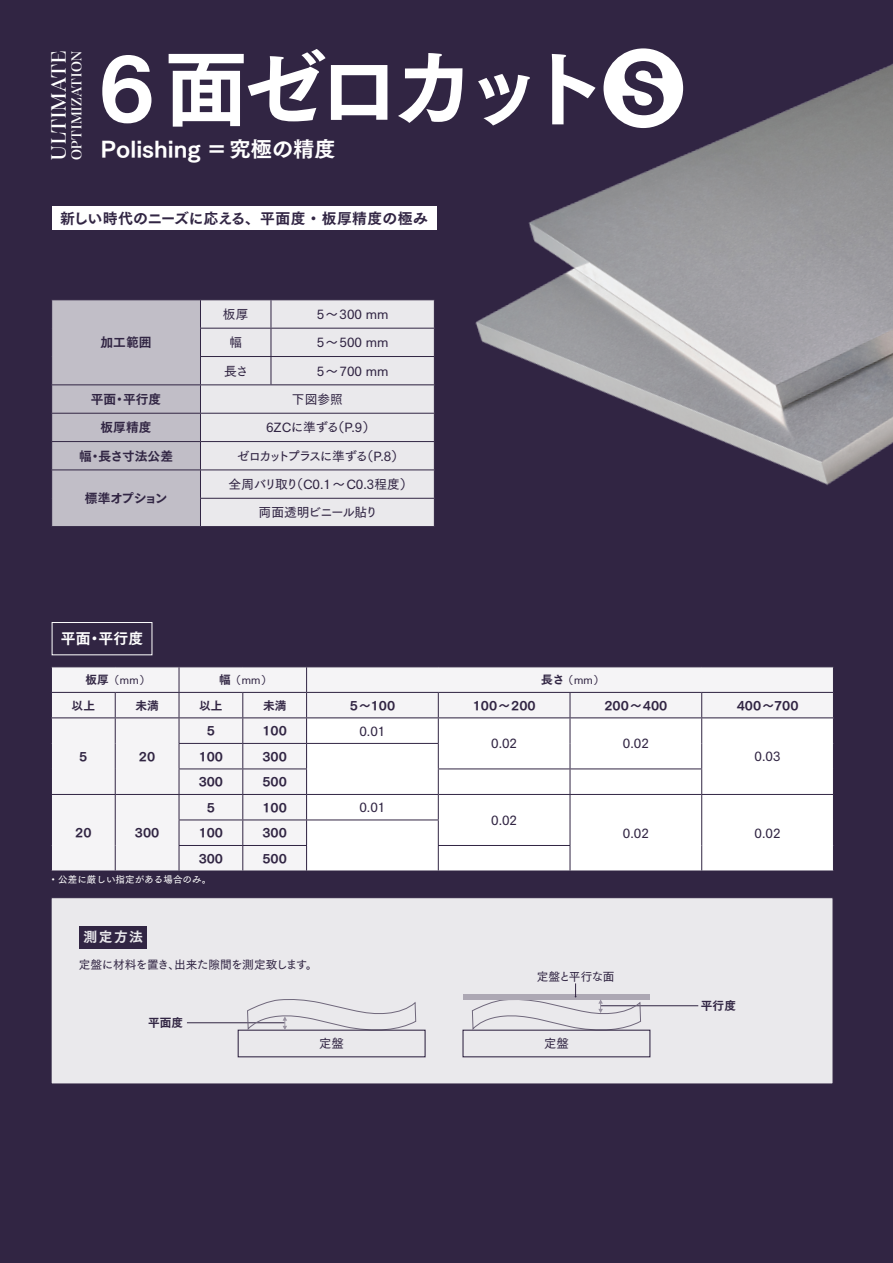
<style>
.page{position:relative;width:893px;height:1263px;background:#312543}
.page>*{position:absolute;margin:0;border:0;box-sizing:border-box;transform-origin:0 0}
.t1{font:82.95px "Tsuku Go Pro E";letter-spacing:-.1em;color:#fff}
.t2{font:21.3px "Tsuku Go Pro E";color:#fff}
.t3{font:21.3px "Cotford Var";letter-spacing:.05em;color:#fff}
.t4{font:14.85px "Tsuku Go Pro E";letter-spacing:.015em;color:#312543}
.t5{font:14.85px "Tsuku Go Pro E";color:#fff}
.t6{font:14.55px "Cotford Var";letter-spacing:.05em;color:#fff}
.t7{font:13.8px "Tsuku Go Pro E";color:#eae9ec}
.t8{font:12.75px "Tsuku Go Pro D";color:#312543}
.t9{font:12.75px "Tsuku Go Pro E";color:#312543}
.t10{font:12.75px "Tsuku Go Pro D";letter-spacing:-.14em;color:#312543}
.t11{font:12.75px "Tsuku Go Pro D";letter-spacing:-.04em;color:#312543}
.t12{font:12.75px "Tsuku Go Pro D";letter-spacing:-.07em;color:#312543}
.t13{font:12.75px "Tsuku Go Pro E";letter-spacing:-.08em;color:#312543}
.t14{font:12.45px "Tsuku Go Pro D";color:#312543}
.t15{font:11.7px "Tsuku Go Pro E";color:#312543}
.t16{font:11.7px "Tsuku Go Pro D";letter-spacing:-.045em;color:#312543}
.t17{font:10.65px "Tsuku Go Pro D";color:#312543}
.t18{font:9.6px "Tsuku Go Pro D";color:#fff}
.s1{font-family:"Tsuku Go Pro E";font-size:11.7px}
</style>
<div class="page">
<img style="left:460px;top:10px;width:433px;height:488px">
<svg style="left:52px;top:667px;width:781px;height:25px;fill:#f5f4f6"></svg>
<div style="left:52px;top:693px;width:781px;height:177px;background:#f5f4f6"></div>
<svg style="left:307px;top:718px;width:526px;height:152px"></svg>
<hr style="left:51px;top:692px;width:64px;height:1px;background:#312543">
<hr style="left:115px;top:692px;width:64px;height:1px;background:#312543">
<hr style="left:307px;top:692px;width:131px;height:1px;background:#312543">
<hr style="left:438px;top:692px;width:132px;height:1px;background:#312543">
<hr style="left:570px;top:692px;width:132px;height:1px;background:#312543">
<hr style="left:702px;top:692px;width:132px;height:1px;background:#312543">
<hr style="left:51px;top:717px;width:64px;height:1px;background:#312543">
<hr style="left:115px;top:717px;width:64px;height:1px;background:#312543">
<hr style="left:307px;top:717px;width:131px;height:1px;background:#312543">
<hr style="left:438px;top:717px;width:132px;height:1px;background:#312543">
<hr style="left:570px;top:717px;width:132px;height:1px;background:#312543">
<hr style="left:702px;top:717px;width:132px;height:1px;background:#312543">
<hr style="left:307px;top:743px;width:132px;height:1px;background:#312543">
<hr style="left:438px;top:768px;width:132px;height:1px;background:#312543">
<hr style="left:570px;top:768px;width:132px;height:1px;background:#312543">
<hr style="left:51px;top:794px;width:64px;height:1px;background:#312543">
<hr style="left:115px;top:794px;width:64px;height:1px;background:#312543">
<hr style="left:307px;top:794px;width:131px;height:1px;background:#312543">
<hr style="left:438px;top:794px;width:132px;height:1px;background:#312543">
<hr style="left:570px;top:794px;width:132px;height:1px;background:#312543">
<hr style="left:702px;top:794px;width:132px;height:1px;background:#312543">
<hr style="left:307px;top:819px;width:132px;height:1px;background:#312543">
<svg style="left:115px;top:693px;width:1px;height:177px"></svg>
<svg style="left:179px;top:667px;width:128px;height:203px"></svg>
<hr style="left:438px;top:845px;width:132px;height:1px;background:#312543">
<svg style="left:438px;top:693px;width:1px;height:177px"></svg>
<svg style="left:570px;top:693px;width:1px;height:177px"></svg>
<svg style="left:701px;top:693px;width:1px;height:177px"></svg>
<svg style="left:833px;top:667px;width:1px;height:203px"></svg>
<hr style="left:51px;top:870px;width:64px;height:1px;background:#312543">
<hr style="left:115px;top:870px;width:64px;height:1px;background:#312543">
<hr style="left:179px;top:870px;width:64px;height:1px;background:#312543">
<hr style="left:243px;top:870px;width:64px;height:1px;background:#312543">
<hr style="left:307px;top:870px;width:131px;height:1px;background:#312543">
<hr style="left:438px;top:870px;width:132px;height:1px;background:#312543">
<hr style="left:570px;top:870px;width:132px;height:1px;background:#312543">
<hr style="left:702px;top:870px;width:132px;height:1px;background:#312543">
<svg style="left:51px;top:667px;width:1px;height:203px"></svg>
<hr style="left:51px;top:666px;width:64px;height:1px;background:#312543">
<hr style="left:115px;top:666px;width:64px;height:1px;background:#312543">
<hr style="left:179px;top:666px;width:64px;height:1px;background:#312543">
<hr style="left:243px;top:666px;width:64px;height:1px;background:#312543">
<hr style="left:307px;top:666px;width:131px;height:1px;background:#312543">
<hr style="left:438px;top:666px;width:132px;height:1px;background:#312543">
<hr style="left:570px;top:666px;width:132px;height:1px;background:#312543">
<hr style="left:702px;top:666px;width:132px;height:1px;background:#312543">
<div style="left:201px;top:300px;width:70px;height:226px;background:#eae9ec"></div>
<hr style="left:200px;top:413px;width:71px;height:1px;background:#312543">
<hr style="left:200px;top:441px;width:71px;height:1px;background:#312543">
<div style="left:271px;top:300px;width:164px;height:226px;background:#eae9ec"></div>
<hr style="left:200px;top:469px;width:71px;height:1px;background:#312543">
<hr style="left:271px;top:469px;width:164px;height:1px;background:#312543">
<hr style="left:200px;top:498px;width:71px;height:1px;background:#312543">
<hr style="left:271px;top:498px;width:164px;height:1px;background:#312543">
<hr style="left:200px;top:526px;width:71px;height:1px;background:#312543">
<hr style="left:271px;top:526px;width:164px;height:1px;background:#312543">
<hr style="left:51px;top:299px;width:149px;height:1px;background:#312543">
<hr style="left:200px;top:299px;width:71px;height:1px;background:#312543">
<hr style="left:271px;top:299px;width:164px;height:1px;background:#312543">
<hr style="left:200px;top:328px;width:71px;height:1px;background:#312543">
<hr style="left:271px;top:328px;width:164px;height:1px;background:#312543">
<div style="left:51px;top:300px;width:150px;height:227px;background:#c1bec7"></div>
<hr style="left:200px;top:356px;width:71px;height:1px;background:#312543">
<hr style="left:271px;top:356px;width:164px;height:1px;background:#312543">
<hr style="left:51px;top:384px;width:149px;height:1px;background:#312543">
<hr style="left:200px;top:384px;width:71px;height:1px;background:#312543">
<hr style="left:271px;top:384px;width:164px;height:1px;background:#312543">
<div style="left:51px;top:897px;width:782px;height:187px;background:#eae9ec;border:1px solid #312543"></div>
<div style="left:79px;top:926px;width:68px;height:22px;background:#312543"></div>
<hr style="left:187px;top:1022px;width:98px;height:1px;background:#312543">
<hr style="left:600px;top:1005px;width:98px;height:1px;background:#312543">
<div style="left:462px;top:1030px;width:188px;height:27px;border:1px solid #312543"></div>
<div style="left:463px;top:994px;width:187px;height:5px;background:#ada8b4"></div>
<div style="left:238px;top:1030px;width:188px;height:27px;border:1px solid #312543"></div>
<svg style="left:247px;top:999px;width:170px;height:32px"></svg>
<svg style="left:471px;top:983px;width:171px;height:48px"></svg>
<div style="left:52px;top:622px;width:100px;height:33px;border:1px solid #fff"></div>
<div style="left:52px;top:206px;width:384px;height:24px;background:#fff"></div>
<h2 class="t3" style="left:44px;top:160px;width:111px;rotate:-90deg">ULTIMATE</h2>
<p class="t6" style="left:67px;top:160px;width:111px;rotate:-90deg">OPTIMIZATION</p>
<h1 class="t1" style="left:98px;top:14px;width:589px">6 面ゼロカットS</h1>
<h2 class="t2" style="left:101px;top:130px;width:236px">Polishing ＝究極の精度</h2>
<p class="t4" style="left:60px;top:205px;width:369px">新しい時代のニーズに応える、平面度・板厚精度の極み</p>
<p class="t9" style="left:101px;top:331px;width:53px">加工範囲</p>
<p class="t8" style="left:223px;top:303px;width:27px">板厚</p>
<p class="t8" style="left:317px;top:303px;width:73px">5～300 mm</p>
<p class="t8" style="left:229px;top:332px;width:14px">幅</p>
<p class="t8" style="left:317px;top:332px;width:73px">5～500 mm</p>
<p class="t8" style="left:224px;top:360px;width:26px">長さ</p>
<p class="t8" style="left:317px;top:360px;width:73px">5～700 mm</p>
<p class="t9" style="left:91px;top:388px;width:72px">平面・平行度</p>
<p class="t8" style="left:292px;top:388px;width:53px">下図参照</p>
<p class="t9" style="left:101px;top:416px;width:53px">板厚精度</p>
<p class="t11" style="left:266px;top:417px;width:117px">6ZCに準ずる（P.9）　</p>
<p class="t9" style="left:79px;top:444px;width:96px">幅・長さ寸法公差</p>
<p class="t10" style="left:237px;top:445px;width:169px">ゼロカットプラスに準ずる（P.8）</p>
<p class="t13" style="left:85px;top:487px;width:84px">標準オプション</p>
<p class="t8" style="left:229px;top:473px;width:185px">全周バリ取り（C0.1～C0.3程度）</p>
<p class="t12" style="left:259px;top:502px;width:121px">両面透明ビニール貼り</p>
<p class="t5" style="left:61px;top:625px;width:84px">平面・平行度</p>
<p class="t17" style="left:86px;top:671px;width:66px"><span class="s1">板厚</span>（ｍｍ）</p>
<p class="t17" style="left:219px;top:671px;width:54px"><span class="s1">幅</span>（ｍｍ）</p>
<p class="t17" style="left:541px;top:671px;width:65px"><span class="s1">長さ</span>（ｍｍ）</p>
<p class="t15" style="left:72px;top:695px;width:25px">以上</p>
<p class="t15" style="left:135px;top:695px;width:25px">未満</p>
<p class="t15" style="left:199px;top:695px;width:25px">以上</p>
<p class="t15" style="left:263px;top:695px;width:25px">未満</p>
<p class="t15" style="left:350px;top:695px;width:47px">5～100</p>
<p class="t15" style="left:473px;top:695px;width:65px">100～200</p>
<p class="t15" style="left:604px;top:695px;width:65px">200～400</p>
<p class="t15" style="left:737px;top:695px;width:63px">400～700</p>
<p class="t15" style="left:79px;top:746px;width:10px">5</p>
<p class="t15" style="left:139px;top:746px;width:18px">20</p>
<p class="t15" style="left:75px;top:822px;width:18px">20</p>
<p class="t15" style="left:135px;top:822px;width:26px">300</p>
<p class="t15" style="left:207px;top:720px;width:10px">5</p>
<p class="t15" style="left:262px;top:720px;width:26px">100</p>
<p class="t8" style="left:359px;top:720px;width:27px">0.01</p>
<p class="t8" style="left:491px;top:733px;width:27px">0.02</p>
<p class="t8" style="left:623px;top:733px;width:27px">0.02</p>
<p class="t15" style="left:199px;top:746px;width:26px">100</p>
<p class="t15" style="left:262px;top:746px;width:26px">300</p>
<p class="t8" style="left:755px;top:745px;width:27px">0.03</p>
<p class="t15" style="left:199px;top:771px;width:26px">300</p>
<p class="t15" style="left:262px;top:771px;width:26px">500</p>
<p class="t15" style="left:207px;top:797px;width:10px">5</p>
<p class="t15" style="left:262px;top:797px;width:26px">100</p>
<p class="t8" style="left:359px;top:796px;width:27px">0.01</p>
<p class="t8" style="left:491px;top:809px;width:27px">0.02</p>
<p class="t15" style="left:199px;top:822px;width:26px">100</p>
<p class="t15" style="left:262px;top:822px;width:26px">300</p>
<p class="t8" style="left:623px;top:822px;width:27px">0.02</p>
<p class="t8" style="left:755px;top:822px;width:27px">0.02</p>
<p class="t15" style="left:199px;top:848px;width:26px">300</p>
<p class="t15" style="left:262px;top:848px;width:26px">500</p>
<p class="t18" style="left:49px;top:871px;width:164px">・公差に厳しい指定がある場合のみ。</p>
<p class="t7" style="left:84px;top:925px;width:61px">測定方法</p>
<p class="t16" style="left:79px;top:955px;width:240px">定盤に材料を置き、出来た隙間を測定致します。</p>
<p class="t16" style="left:537px;top:967px;width:79px">定盤と平行な面</p>
<p class="t15" style="left:148px;top:1012px;width:37px">平面度</p>
<p class="t14" style="left:319px;top:1033px;width:26px">定盤</p>
<p class="t14" style="left:544px;top:1033px;width:26px">定盤</p>
<p class="t15" style="left:701px;top:995px;width:37px">平行度</p>
</div>
